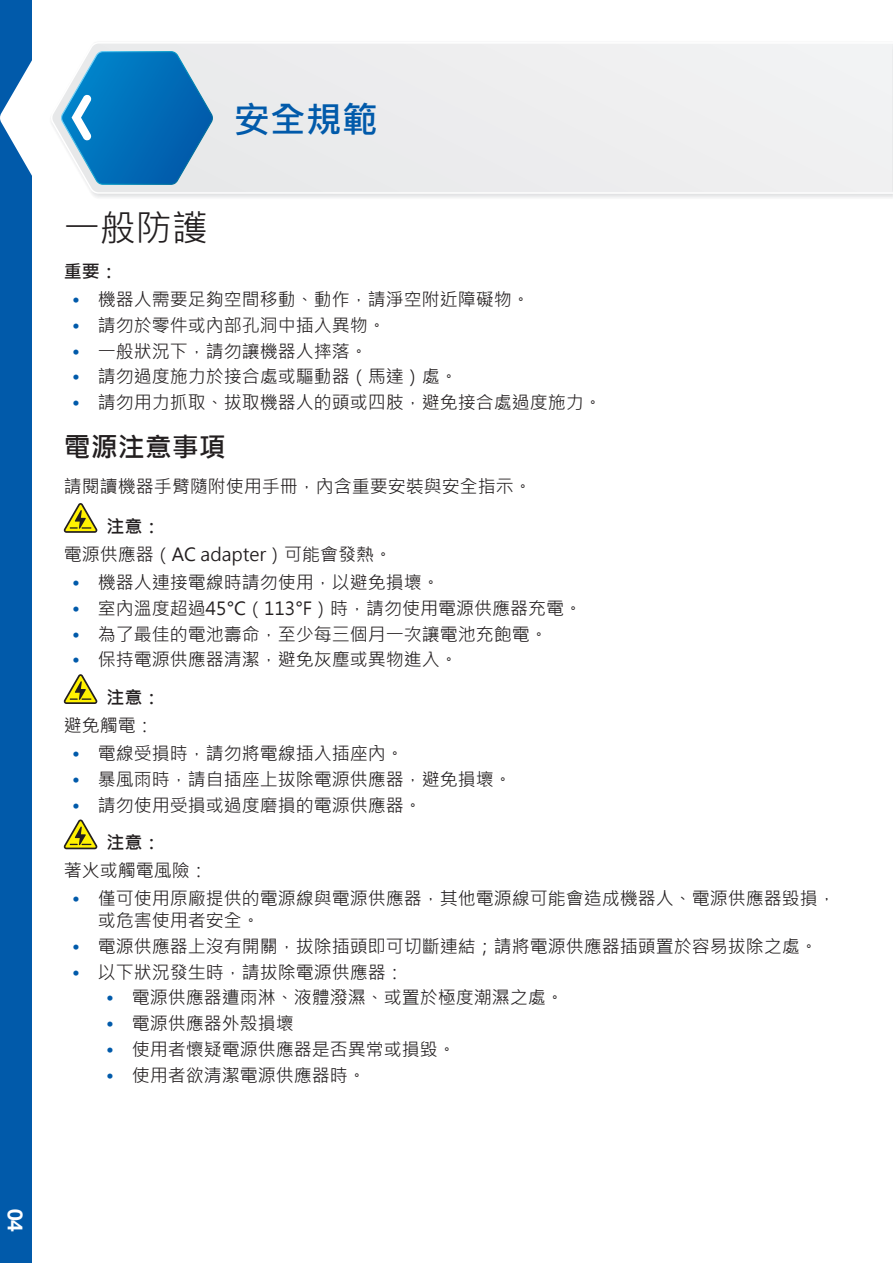
<style>
.page{position:relative;width:893px;height:1263px;background:#fff}
.page>*{position:absolute;margin:0;border:0;box-sizing:border-box;transform-origin:0 0}
.Chapter_Title__conti{font:700 36px "Microsoft Jheng Hei";color:#015aaa}
.Heading_1__continue{font:36px "Microsoft Jheng Hei";color:#231f20}
.Heading_2__continue{font:700 27px "Microsoft Jheng Hei";color:#231f20}
.t1{font:700 21px "Helvetica Neue";color:#fff}
.t2{font:18px/21.6px "Microsoft Jheng Hei";color:#231f20}
.t3{font:700 18px "Microsoft Jheng Hei";color:#231f20}
.s1{color:#015aaa}
</style>
<div class="page">
<div style="left:0;top:0;width:32px;height:1263px;background:#015aaa"></div>
<svg style="left:0;top:60px;width:32px;height:116px"></svg>
<div style="left:92px;top:44px;width:801px;height:150px;background:#eeeeef"></div>
<svg style="left:51px;top:44px;width:162px;height:149px"></svg>
<svg style="left:64px;top:503px;width:33px;height:30px"></svg>
<svg style="left:64px;top:674px;width:33px;height:30px"></svg>
<svg style="left:64px;top:819px;width:33px;height:30px"></svg>
<p class="Chapter_Title__conti" style="left:234px;top:98px;width:145px">安全規範</p>
<p class="Heading_1__continue" style="left:64px;top:206px;width:145px">一般防護</p>
<p class="t3" style="left:64px;top:260px;width:55px">重要：</p>
<p class="t2" style="left:72px;top:288px;width:459px"><span class="s1">•</span> 機器人需要足夠空間移動、動作，請淨空附近障礙物。</p>
<p class="t2" style="left:72px;top:314px;width:315px"><span class="s1">•</span> 請勿於零件或內部孔洞中插入異物。</p>
<p class="t2" style="left:72px;top:340px;width:297px"><span class="s1">•</span> 一般狀況下，請勿讓機器人摔落。</p>
<p class="t2" style="left:72px;top:366px;width:387px"><span class="s1">•</span> 請勿過度施力於接合處或驅動器（馬達）處。</p>
<p class="t2" style="left:72px;top:392px;width:531px"><span class="s1">•</span> 請勿用力抓取、拔取機器人的頭或四肢，避免接合處過度施力。</p>
<p class="Heading_2__continue" style="left:64px;top:430px;width:163px">電源注意事項</p>
<p class="t2" style="left:64px;top:476px;width:470px">請閱讀機器手臂隨附使用手冊，內含重要安裝與安全指示。</p>
<p class="t3" style="left:106px;top:515px;width:55px">注意：</p>
<p class="t2" style="left:64px;top:543px;width:330px">電源供應器（AC adapter）可能會發熱。</p>
<p class="t2" style="left:72px;top:571px;width:369px"><span class="s1">•</span> 機器人連接電線時請勿使用，以避免損壞。</p>
<p class="t2" style="left:72px;top:597px;width:511px"><span class="s1">•</span> 室內溫度超過45°C（113°F）時，請勿使用電源供應器充電。</p>
<p class="t2" style="left:72px;top:623px;width:477px"><span class="s1">•</span> 為了最佳的電池壽命，至少每三個月一次讓電池充飽電。</p>
<p class="t2" style="left:72px;top:649px;width:387px"><span class="s1">•</span> 保持電源供應器清潔，避免灰塵或異物進入。</p>
<p class="t3" style="left:106px;top:686px;width:55px">注意：</p>
<p class="t2" style="left:64px;top:714px;width:91px">避免觸電：</p>
<p class="t2" style="left:72px;top:742px;width:333px"><span class="s1">•</span> 電線受損時，請勿將電線插入插座內。</p>
<p class="t2" style="left:72px;top:768px;width:441px"><span class="s1">•</span> 暴風雨時，請自插座上拔除電源供應器，避免損壞。</p>
<p class="t2" style="left:72px;top:794px;width:351px"><span class="s1">•</span> 請勿使用受損或過度磨損的電源供應器。</p>
<p class="t3" style="left:106px;top:831px;width:55px">注意：</p>
<p class="t2" style="left:64px;top:860px;width:145px">著火或觸電風險：</p>
<p class="t2" style="left:98px;top:888px;width:739px;text-indent:-26px"><span class="s1">•</span> 僅可使用原廠提供的電源線與電源供應器，其他電源線可能會造成機器人、電源供應器毀損，或危害使用者安全。</p>
<p class="t2" style="left:72px;top:935px;width:747px"><span class="s1">•</span> 電源供應器上沒有開關，拔除插頭即可切斷連結；請將電源供應器插頭置於容易拔除之處。</p>
<p class="t2" style="left:72px;top:961px;width:333px"><span class="s1">•</span> 以下狀況發生時，請拔除電源供應器：</p>
<p class="t2" style="left:106px;top:987px;width:459px"><span class="s1">•</span> 電源供應器遭雨淋、液體潑濕、或置於極度潮濕之處。</p>
<p class="t2" style="left:106px;top:1013px;width:189px"><span class="s1">•</span> 電源供應器外殼損壞</p>
<p class="t2" style="left:106px;top:1039px;width:351px"><span class="s1">•</span> 使用者懷疑電源供應器是否異常或損毀。</p>
<p class="t2" style="left:106px;top:1064px;width:261px"><span class="s1">•</span> 使用者欲清潔電源供應器時。</p>
<p class="t1" style="left:28px;top:1209px;width:25px;rotate:90deg">04</p>
</div>
